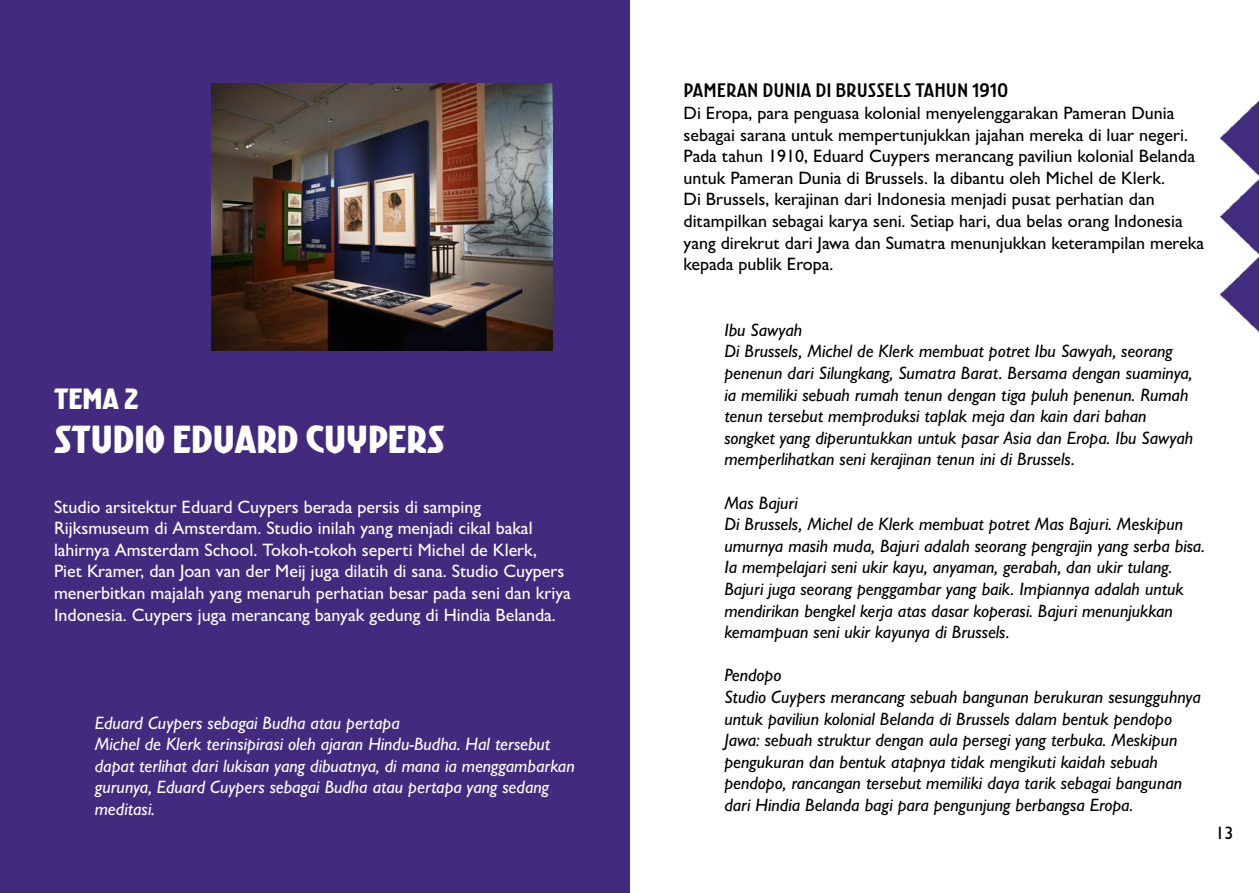
<style>
.page{position:relative;width:1259px;height:893px;background:#fff}
.page>*{position:absolute;margin:0;border:0;box-sizing:border-box;transform-origin:0 0}
.t1{font:36px "Kurversbrug";color:#fff}
.t2{font:27px "Kurversbrug";color:#fff}
.t3{font:italic 500 18px/21.6px "Gill Sans";color:#000}
.t4{font:500 18px/21.6px "Gill Sans";color:#000}
.t5{font:500 18px/21.6px "Gill Sans";color:#fff}
.t6{font:italic 500 18px/21.6px "Gill Sans";color:#fff}
.t7{font:300 18px "Kurversbrug";color:#000}
</style>
<div class="page">
<div style="left:0;top:0;width:629px;height:893px;background:#422b7f"></div>
<img style="left:1220px;top:100px;width:39px;height:232px">
<img style="left:211px;top:84px;width:342px;height:266px">
<p class="t2" style="left:54px;top:382px;width:86px">TEMA 2</p>
<p class="t1" style="left:54px;top:416px;width:392px">STUDIO EDUARD CUYPERS</p>
<p class="t5" style="left:54px;top:496px;width:518px">Studio arsitektur Eduard Cuypers berada persis di samping Rijksmuseum di Amsterdam. Studio inilah yang menjadi cikal bakal lahirnya Amsterdam School. Tokoh-tokoh seperti Michel de Klerk,<br>Piet Kramer, dan Joan van der Meij juga dilatih di sana. Studio Cuypers menerbitkan majalah yang menaruh perhatian besar pada seni dan kriya Indonesia. Cuypers juga merancang banyak gedung di Hindia Belanda.</p>
<p class="t6" style="left:95px;top:711px;width:306px">Eduard Cuypers sebagai Budha atau pertapa</p>
<p class="t6" style="left:95px;top:733px;width:481px">Michel de Klerk terinsipirasi oleh ajaran Hindu-Budha. Hal tersebut dapat terlihat dari lukisan yang dibuatnya, di mana ia menggambarkan gurunya, Eduard Cuypers sebagai Budha atau pertapa yang sedang meditasi.</p>
<p class="t7" style="left:683px;top:79px;width:326px">PAMERAN DUNIA DI BRUSSELS TAHUN 1910</p>
<p class="t4" style="left:683px;top:102px;width:522px">Di Eropa, para penguasa kolonial menyelenggarakan Pameran Dunia sebagai sarana untuk mempertunjukkan jajahan mereka di luar negeri.<br>Pada tahun 1910, Eduard Cuypers merancang paviliun kolonial Belanda untuk Pameran Dunia di Brussels. Ia dibantu oleh Michel de Klerk.<br>Di Brussels, kerajinan dari Indonesia menjadi pusat perhatian dan ditampilkan sebagai karya seni. Setiap hari, dua belas orang Indonesia yang direkrut dari Jawa dan Sumatra menunjukkan keterampilan mereka kepada publik Eropa.</p>
<p class="t3" style="left:724px;top:319px;width:79px">Ibu Sawyah</p>
<p class="t3" style="left:724px;top:340px;width:470px">Di Brussels, Michel de Klerk membuat potret Ibu Sawyah, seorang penenun dari Silungkang, Sumatra Barat. Bersama dengan suaminya, ia memiliki sebuah rumah tenun dengan tiga puluh penenun. Rumah tenun tersebut memproduksi taplak meja dan kain dari bahan songket yang diperuntukkan untuk pasar Asia dan Eropa. Ibu Sawyah memperlihatkan seni kerajinan tenun ini di Brussels.</p>
<p class="t3" style="left:724px;top:491px;width:75px">Mas Bajuri</p>
<p class="t3" style="left:724px;top:513px;width:482px">Di Brussels, Michel de Klerk membuat potret Mas Bajuri. Meskipun umurnya masih muda, Bajuri adalah seorang pengrajin yang serba bisa.<br>Ia mempelajari seni ukir kayu, anyaman, gerabah, dan ukir tulang.<br>Bajuri juga seorang penggambar yang baik. Impiannya adalah untuk mendirikan bengkel kerja atas dasar koperasi. Bajuri menunjukkan kemampuan seni ukir kayunya di Brussels.</p>
<p class="t3" style="left:724px;top:664px;width:59px">Pendopo</p>
<p class="t3" style="left:724px;top:686px;width:478px">Studio Cuypers merancang sebuah bangunan berukuran sesungguhnya untuk paviliun kolonial Belanda di Brussels dalam bentuk pendopo Jawa: sebuah struktur dengan aula persegi yang terbuka. Meskipun pengukuran dan bentuk atapnya tidak mengikuti kaidah sebuah pendopo, rancangan tersebut memiliki daya tarik sebagai bangunan dari Hindia Belanda bagi para pengunjung berbangsa Eropa.</p>
<p class="t4" style="left:1215px;top:822px;width:19px">13</p>
</div>
